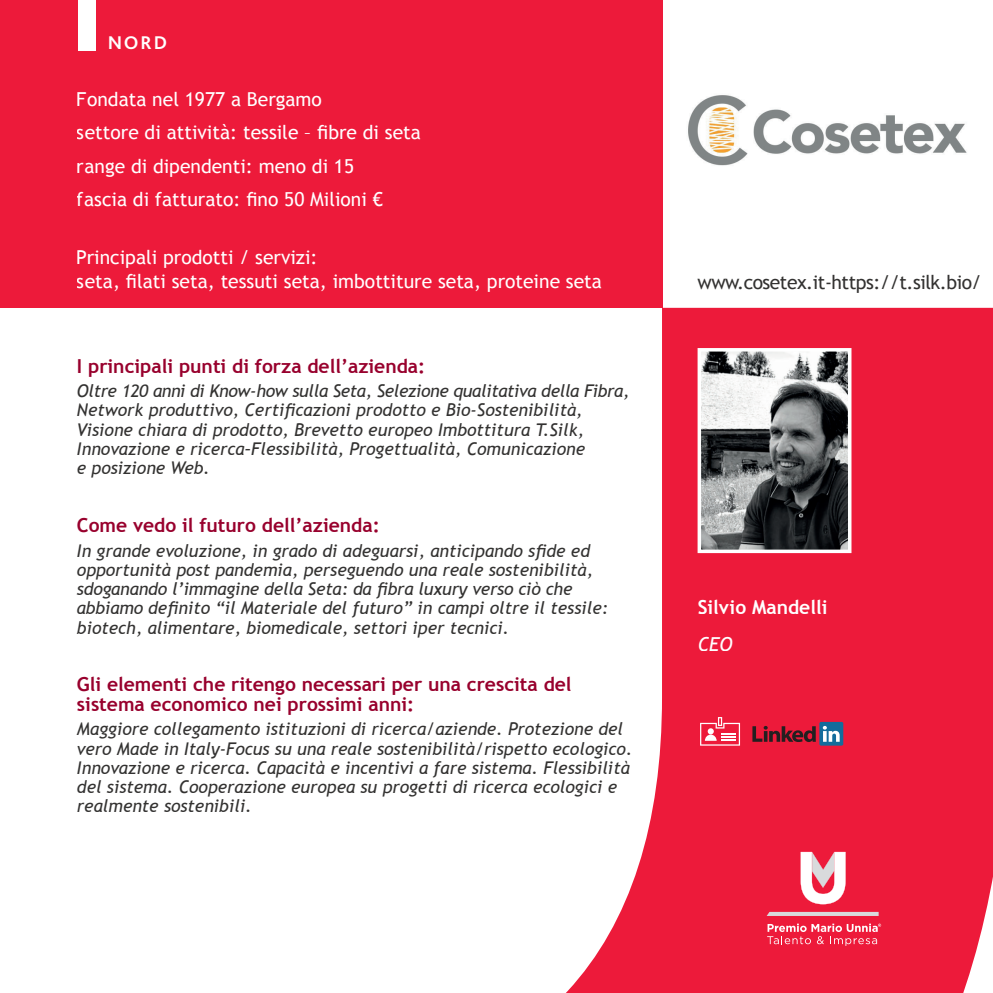
<style>
.page{position:relative;width:993px;height:993px;background:#fff}
.page>*{position:absolute;margin:0;border:0;box-sizing:border-box;transform-origin:0 0}
.t1{font:19.25px/33.2px "Trebuchet MS";color:#fff}
.t2{font:700 19.25px/19.2px "Trebuchet MS";color:#98012d}
.t3{font:19.25px "Trebuchet MS";letter-spacing:-.025em;color:#333231}
.t4{font:700 19.25px "Trebuchet MS";color:#fff}
.t5{font:700 19.25px "Bliss Pro";color:#fff}
.t6{font:italic 19.25px "Trebuchet MS";color:#fff}
.t7{font:italic 17.5px/19.2px "Trebuchet MS";color:#333231}
</style>
<div class="page">
<div style="left:0;top:0;width:662px;height:308px;background:#ed1a3a"></div>
<div style="left:78px;top:0;width:18px;height:51px;background:#fff"></div>
<svg style="left:567px;top:308px;width:425px;height:684px;fill:#ed1a3a"></svg>
<img style="left:702px;top:353px;width:144px;height:195px">
<div style="left:697px;top:348px;width:154px;height:205px;border:4px solid #fff"></div>
<svg style="left:766px;top:911px;width:112px;height:4px"></svg>
<svg style="left:766px;top:923px;width:114px;height:22px;background:#f04d66"></svg>
<svg style="left:800px;top:851px;width:45px;height:53px"></svg>
<img style="left:688px;top:95px;width:279px;height:71px">
<div style="left:819px;top:721px;width:24px;height:24px;background:#136c9c;border-radius:2px"></div>
<svg style="left:752px;top:725px;width:63px;height:16px"></svg>
<svg style="left:822px;top:725px;width:17px;height:16px"></svg>
<div style="left:717px;top:716px;width:5px;height:9px;background:#fdf1f3"></div>
<svg style="left:699px;top:718px;width:40px;height:27px"></svg>
<p class="t5" style="left:107px;top:31px;width:61px">NORD</p>
<p class="t1" style="left:77px;top:83px;width:345px">Fondata nel 1977 a Bergamo<br>settore di attività: tessile – fibre di seta range di dipendenti: meno di 15<br>fascia di fatturato: fino 50 Milioni €</p>
<p class="t1" style="left:77px;top:245px;width:526px;line-height:24.5px">Principali prodotti / servizi:<br>seta, filati seta, tessuti seta, imbottiture seta, proteine seta</p>
<p class="t2" style="left:77px;top:356px;width:350px">I principali punti di forza dell’azienda:</p>
<p class="t7" style="left:77px;top:381px;width:554px">Oltre 120 anni di Know-how sulla Seta, Selezione qualitativa della Fibra, Network produttivo, Certificazioni prodotto e Bio-Sostenibilità, Visione chiara di prodotto, Brevetto europeo Imbottitura T.Silk, Innovazione e ricerca–Flessibilità, Progettualità, Comunicazione<br>e posizione Web.</p>
<p class="t2" style="left:77px;top:515px;width:304px">Come vedo il futuro dell’azienda:</p>
<p class="t7" style="left:77px;top:540px;width:532px">In grande evoluzione, in grado di adeguarsi, anticipando sfide ed opportunità post pandemia, perseguendo una reale sostenibilità, sdoganando l’immagine della Seta: da fibra luxury verso ciò che abbiamo definito “il Materiale del futuro” in campi oltre il tessile: biotech, alimentare, biomedicale, settori iper tecnici.</p>
<p class="t2" style="left:77px;top:674px;width:496px">Gli elementi che ritengo necessari per una crescita del sistema economico nei prossimi anni:</p>
<p class="t7" style="left:77px;top:719px;width:557px">Maggiore collegamento istituzioni di ricerca/aziende. Protezione del vero Made in Italy-Focus su una reale sostenibilità/rispetto ecologico.<br>Innovazione e ricerca. Capacità e incentivi a fare sistema. Flessibilità del sistema. Cooperazione europea su progetti di ricerca ecologici e realmente sostenibili.</p>
<p class="t3" style="left:697px;top:270px;width:285px">www.cosetex.it-https://t.silk.bio/</p>
<p class="t4" style="left:697px;top:594px;width:131px">Silvio Mandelli</p>
<p class="t6" style="left:697px;top:632px;width:36px">CEO</p>
</div>
